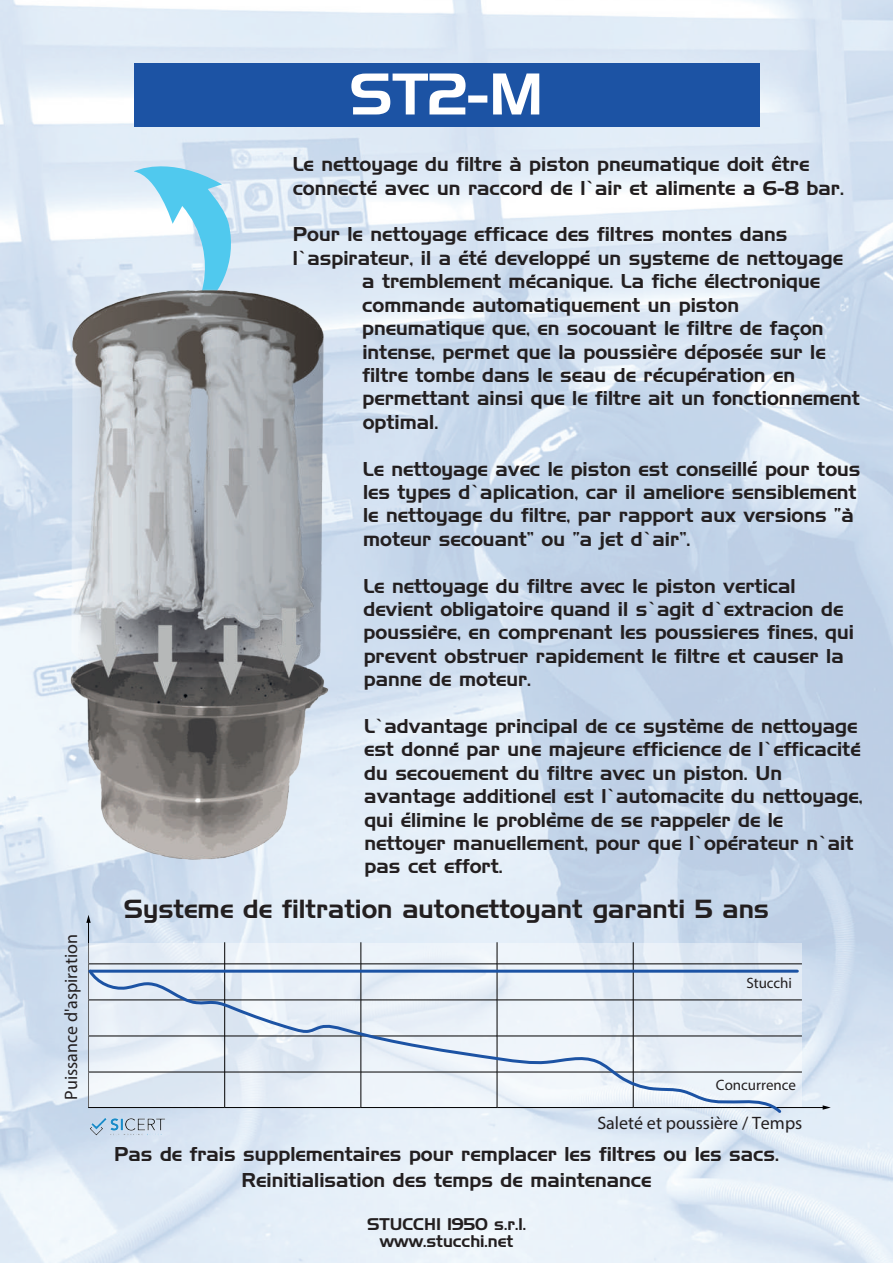
<style>
.page{position:relative;width:893px;height:1263px;background:#fff}
.page>*{position:absolute;margin:0;border:0;box-sizing:border-box;transform-origin:0 0}
.t1{font:57.15px "Handel Gothic";color:#fff}
.t2{font:25.5px "Handel Gothic";color:#231f20}
.t3{font:19.5px/23.4px "Handel Gothic";color:#231f20}
.t4{font:18px "Myriad Pro";color:#231f20}
.t5{font:16.5px/17.7px "Handel Gothic";color:#231f20;text-align:center}
.t6{font:15px "Myriad Pro";color:#231f20}
</style>
<div class="page">
<img style="left:0;top:0;width:893px;height:1263px">
<div style="left:134px;top:63px;width:625px;height:64px;background:#1c53a4"></div>
<img style="left:0;top:152px;width:433px;height:716px">
<hr style="left:88px;top:921px;width:1px;height:186px;background:#000001">
<svg style="left:86px;top:915px;width:5px;height:8px"></svg>
<div style="left:88px;top:943px;width:713px;height:165px;background:linear-gradient(to right,#ecf2f9,#e2ebf4)"></div>
<hr style="left:89px;top:963px;width:713px;height:1px;background:#000001">
<hr style="left:89px;top:999px;width:713px;height:1px;background:#000001">
<hr style="left:89px;top:1035px;width:713px;height:1px;background:#000001">
<hr style="left:89px;top:1072px;width:713px;height:1px;background:#000001">
<hr style="left:88px;top:1107px;width:736px;height:1px;background:#000001">
<svg style="left:823px;top:1105px;width:8px;height:5px"></svg>
<hr style="left:224px;top:942px;width:1px;height:165px;background:#000001">
<hr style="left:360px;top:942px;width:1px;height:165px;background:#000001">
<hr style="left:497px;top:942px;width:1px;height:165px;background:#000001">
<hr style="left:633px;top:942px;width:1px;height:165px;background:#000001">
<svg style="left:86px;top:967px;width:698px;height:149px"></svg>
<img style="left:89px;top:1115px;width:78px;height:23px">
<svg style="left:513px;top:157px;width:5px;height:3px"></svg>
<svg style="left:652px;top:344px;width:5px;height:3px"></svg>
<svg style="left:702px;top:344px;width:5px;height:3px"></svg>
<svg style="left:752px;top:461px;width:5px;height:3px"></svg>
<svg style="left:406px;top:812px;width:5px;height:3px"></svg>
<svg style="left:551px;top:812px;width:5px;height:3px"></svg>
<svg style="left:747px;top:344px;width:5px;height:3px"></svg>
<svg style="left:772px;top:154px;width:10px;height:7px"></svg>
<svg style="left:792px;top:332px;width:7px;height:14px"></svg>
<svg style="left:845px;top:508px;width:5px;height:3px"></svg>
<svg style="left:432px;top:625px;width:5px;height:3px"></svg>
<p class="t4" style="left:60px;top:1100px;width:167px;rotate:-90deg">Puissance d'aspiration</p>
<h1 class="t1" style="left:349px;top:68px;width:196px">ST2-M</h1>
<p class="t3" style="left:293px;top:154px;width:553px">Le nettoyage du filtre a piston pneumatique doit etre connecte avec un raccord de l’air et alimente a 6-8 bar.</p>
<p class="t3" style="left:293px;top:224px;width:496px">Pour le nettoyage efficace des filtres montes dans</p>
<p class="t3" style="left:293px;top:247px;width:552px">l’aspirateur, il a ete developpe un systeme de nettoyage</p>
<p class="t3" style="left:362px;top:271px;width:460px">a tremblement mecanique. La fiche electronique</p>
<p class="t3" style="left:362px;top:294px;width:378px">commande automatiquement un piston</p>
<p class="t3" style="left:362px;top:318px;width:463px">pneumatique que, en socouant le filtre de facon</p>
<p class="t3" style="left:362px;top:341px;width:465px">intense, permet que la poussiere deposee sur le</p>
<p class="t3" style="left:362px;top:364px;width:434px">filtre tombe dans le seau de recuperation en</p>
<p class="t3" style="left:363px;top:388px;width:499px">permettant ainsi que le filtre ait un fonctionnement</p>
<p class="t3" style="left:363px;top:411px;width:77px">optimal.</p>
<p class="t3" style="left:363px;top:458px;width:499px">Le nettoyage avec le piston est conseille pour tous les types d’aplication, car il ameliore sensiblement le nettoyage du filtre, par rapport aux versions “a moteur secouant” ou “a jet d’air”.</p>
<p class="t3" style="left:363px;top:575px;width:492px">Le nettoyage du filtre avec le piston vertical devient obligatoire quand il s’agit d’extracion de poussiere, en comprenant les poussieres fines, qui prevent obstruer rapidement le filtre et causer la panne de moteur.</p>
<p class="t3" style="left:364px;top:715px;width:500px">L’advantage principal de ce systeme de nettoyage est donne par une majeure efficience de l’efficacite du secouement du filtre avec un piston. Un avantage additionel est l’automacite du nettoyage, qui elimine le probleme de se rappeler de le nettoyer manuellement, pour que l’operateur n’ait pas cet effort.</p>
<h2 class="t2" style="left:124px;top:897px;width:647px">Systeme de filtration autonettoyant garanti 5 ans</h2>
<p class="t6" style="left:746px;top:973px;width:47px">Stucchi</p>
<p class="t6" style="left:716px;top:1075px;width:82px">Concurrence</p>
<p class="t4" style="left:597px;top:1112px;width:206px">Saleté et poussière / Temps</p>
<p class="t3" style="left:114px;top:1142px;width:666px;line-height:26.1px;text-align:center">Pas de frais supplementaires pour remplacer les filtres ou les sacs.<br>Reinitialisation des temps de maintenance</p>
<p class="t5" style="left:367px;top:1216px;width:160px">STUCCHI 1950 s.r.l. www.stucchi.net</p>
</div>
